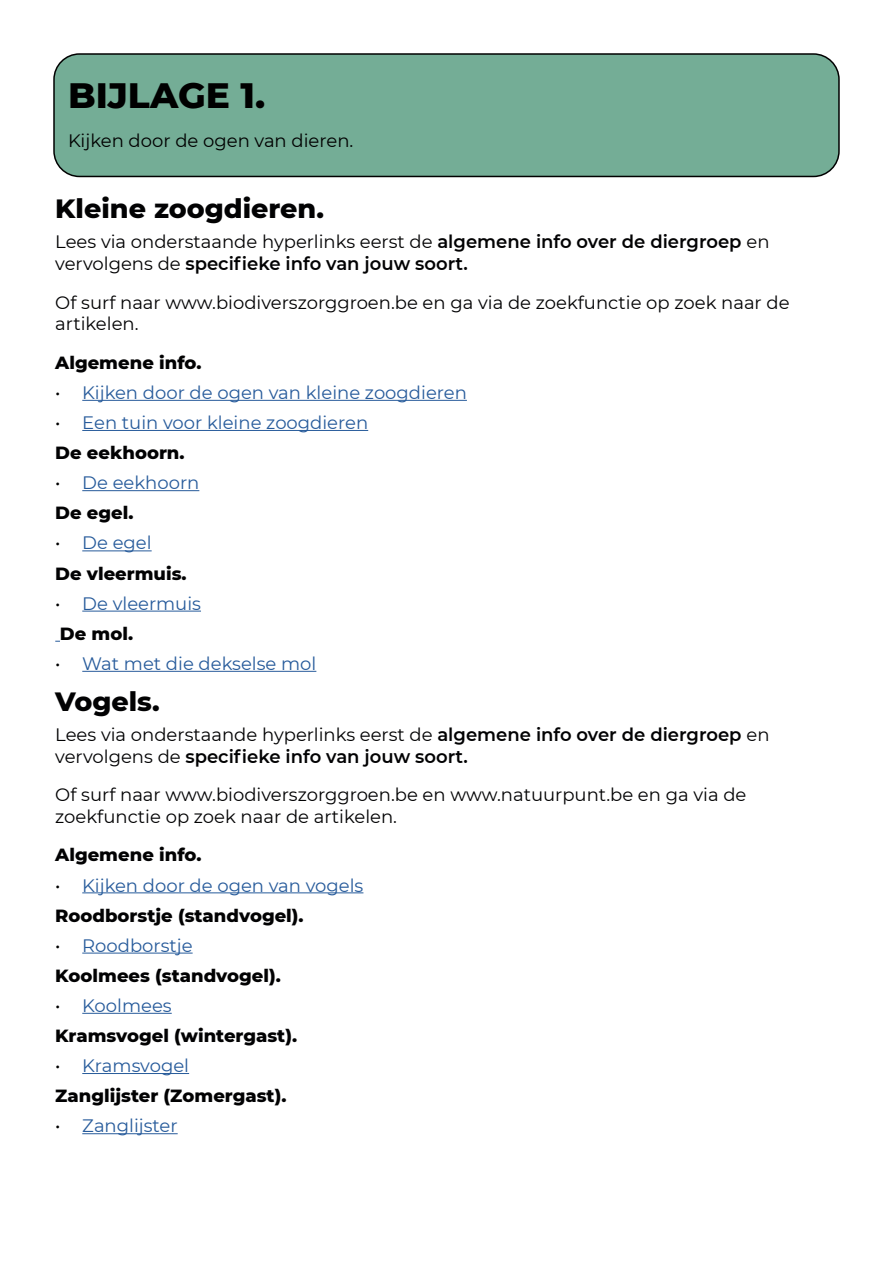
<style>
.page{position:relative;width:893px;height:1263px;background:#fff}
.page>*{position:absolute;margin:0;border:0;box-sizing:border-box;transform-origin:0 0}
.t1{font:800 36px "Montserrat";color:#000}
.t2{font:800 27px "Montserrat";color:#020203}
.t3{font:600 18px/21.6px "Montserrat";color:#020203}
.t4{font:18px/30.2px "Montserrat";color:#275b9b}
.t5{font:18px/21.6px "Montserrat";color:#020203}
.t6{font:800 18px/30.2px "Montserrat";color:#020203}
.t7{font:18px "Montserrat";color:#000}
.s1{font-weight:400}
.s2{color:#000}
.s3{font-weight:800;color:#020203}
.s4{font-weight:400;color:#000}
.s5{font-weight:400;color:#275b9b}
</style>
<div class="page">
<div style="left:54px;top:54px;width:785px;height:122px;background:#74ad96;border-radius:26px"></div>
<div style="left:53px;top:53px;width:787px;height:124px;border:2px solid #000;border-radius:26px"></div>
<hr style="left:82px;top:400px;width:385px;height:1px;background:#275b9b">
<hr style="left:82px;top:430px;width:286px;height:1px;background:#275b9b">
<hr style="left:82px;top:490px;width:117px;height:1px;background:#275b9b">
<hr style="left:82px;top:550px;width:70px;height:1px;background:#275b9b">
<hr style="left:82px;top:611px;width:119px;height:1px;background:#275b9b">
<hr style="left:82px;top:671px;width:234px;height:1px;background:#275b9b">
<hr style="left:82px;top:892px;width:281px;height:1px;background:#275b9b">
<hr style="left:82px;top:953px;width:111px;height:1px;background:#275b9b">
<hr style="left:82px;top:1013px;width:90px;height:1px;background:#275b9b">
<hr style="left:82px;top:1073px;width:107px;height:1px;background:#275b9b">
<hr style="left:82px;top:1133px;width:96px;height:1px;background:#275b9b">
<h1 class="t1" style="left:68px;top:69px;width:199px">BIJLAGE 1.</h1>
<p class="t7" style="left:68px;top:128px;width:287px">Kijken door de ogen van dieren.</p>
<h2 class="t2" style="left:55px;top:189px;width:270px">Kleine zoogdieren.</h2>
<p class="t3" style="left:55px;top:230px;width:716px"><span class="s1">Lees via onderstaande hyperlinks eerst de</span> algemene info over de diergroep <span class="s1">en vervolgens de</span> specifieke info van jouw soort.</p>
<p class="t5" style="left:55px;top:291px;width:736px">Of surf naar www.biodiverszorggroen.be en ga via de zoekfunctie op zoek naar de artikelen.</p>
<p class="t6" style="left:55px;top:346px;width:148px">Algemene info.</p>
<p class="t4" style="left:55px;top:377px;width:413px"><span class="s2">•</span> Kijken door de ogen van kleine zoogdieren</p>
<p class="t4" style="left:55px;top:407px;width:314px"><span class="s2">•</span> Een tuin voor kleine zoogdieren<br><span class="s3">De eekhoorn.</span></p>
<p class="t4" style="left:55px;top:467px;width:146px"><span class="s2">•</span> De eekhoorn<br><span class="s3">De egel.</span></p>
<p class="t6" style="left:55px;top:527px;width:133px"><span class="s4">•</span> <span class="s5">De egel<br></span>De vleermuis.</p>
<p class="t4" style="left:55px;top:588px;width:147px"><span class="s2">•</span> De vleermuis<br><span class="s3">De mol.</span></p>
<p class="t4" style="left:55px;top:648px;width:263px"><span class="s2">•</span> Wat met die dekselse mol</p>
<h2 class="t2" style="left:55px;top:681px;width:106px">Vogels.</h2>
<p class="t3" style="left:55px;top:723px;width:716px"><span class="s1">Lees via onderstaande hyperlinks eerst de</span> algemene info over de diergroep <span class="s1">en vervolgens de</span> specifieke info van jouw soort.</p>
<p class="t5" style="left:55px;top:783px;width:693px">Of surf naar www.biodiverszorggroen.be en www.natuurpunt.be en ga via de zoekfunctie op zoek naar de artikelen.</p>
<p class="t6" style="left:55px;top:839px;width:148px">Algemene info.</p>
<p class="t4" style="left:55px;top:869px;width:310px"><span class="s2">•</span> Kijken door de ogen van vogels<br><span class="s3">Roodborstje (standvogel).</span></p>
<p class="t6" style="left:55px;top:929px;width:227px"><span class="s4">•</span> <span class="s5">Roodborstje<br></span>Koolmees (standvogel).</p>
<p class="t6" style="left:55px;top:989px;width:243px"><span class="s4">•</span> <span class="s5">Koolmees<br></span>Kramsvogel (wintergast).</p>
<p class="t6" style="left:55px;top:1050px;width:233px"><span class="s4">•</span> <span class="s5">Kramsvogel<br></span>Zanglijster (Zomergast).</p>
<p class="t4" style="left:55px;top:1110px;width:124px"><span class="s2">•</span> Zanglijster</p>
</div>
